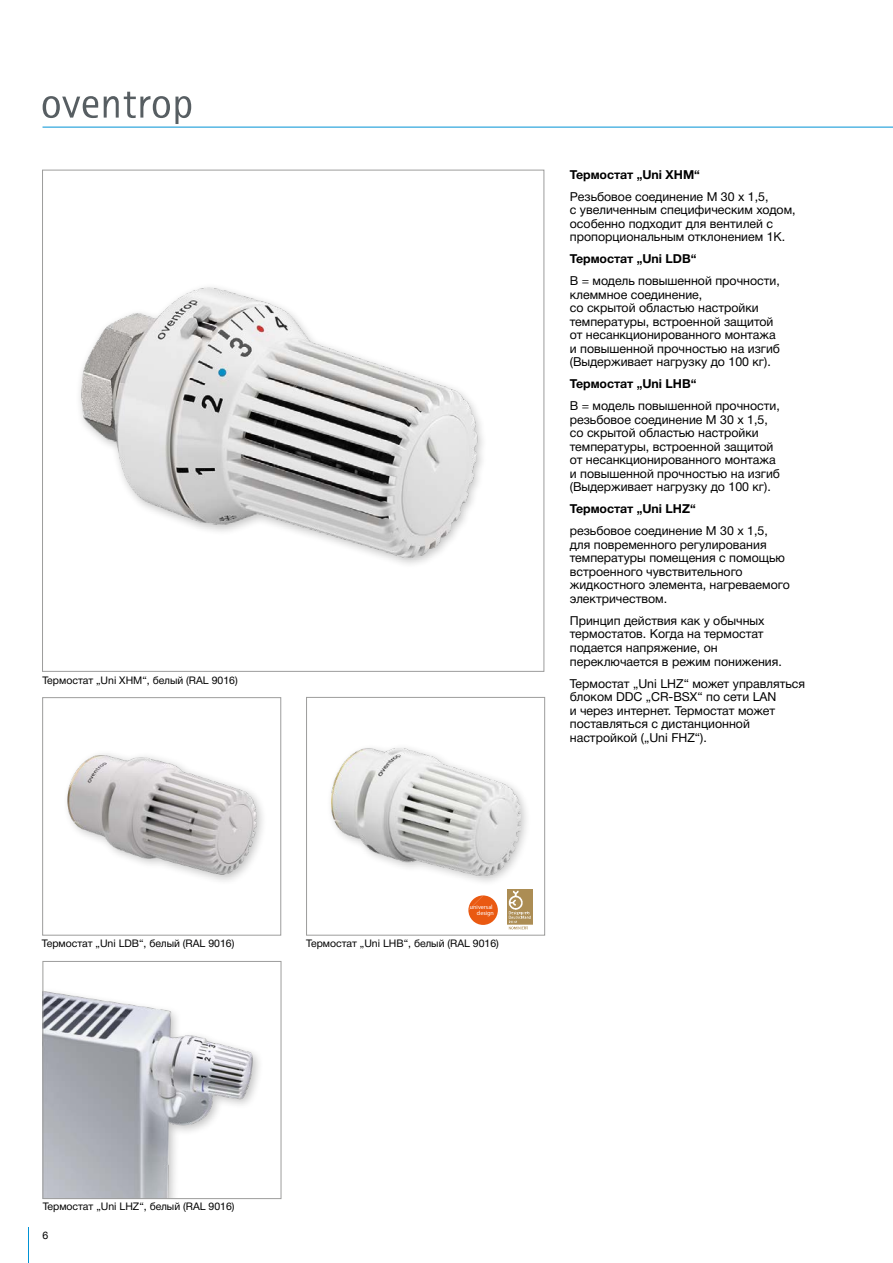
<style>
.page{position:relative;width:893px;height:1263px;background:#fff}
.page>*{position:absolute;margin:0;border:0;box-sizing:border-box;transform-origin:0 0}
.t1{font:12.3px/13.5px "Helvetica Neue Cyr";color:#000}
.t2{font:700 12.3px "Helvetica Neue Cyr";color:#000}
.t3{font:10.5px "Helvetica Neue Cyr";color:#000}
.t4{font:10.5px "Helvetica Neue LT Com";color:#000}
.t5{font:700 6px "Frutiger LT Std";color:#fff}
</style>
<div class="page">
<svg style="left:43px;top:92px;width:148px;height:32px"></svg>
<hr style="left:43px;top:127px;width:850px;height:1px;background:#0092d5">
<hr style="left:28px;top:1227px;width:1px;height:36px;background:#0092d5">
<img style="left:45px;top:991px;width:214px;height:206px">
<div style="left:43px;top:961px;width:238px;height:238px;border:1px solid #9d9d9c"></div>
<div style="left:326px;top:743px;width:206px;height:144px;background:#000;opacity:.25"></div>
<img style="left:332px;top:749px;width:188px;height:126px">
<div style="left:306px;top:697px;width:239px;height:238px;border:1px solid #9d9d9c"></div>
<img style="left:79px;top:287px;width:404px;height:277px">
<svg style="left:468px;top:895px;width:30px;height:30px"></svg>
<img style="left:508px;top:890px;width:25px;height:40px">
<img style="left:67px;top:754px;width:195px;height:124px">
<div style="left:42px;top:697px;width:239px;height:238px;border:1px solid #9d9d9c"></div>
<p class="t3" style="left:42px;top:674px;width:197px">Термостат „Uni XHM“, белый (RAL 9016)</p>
<p class="t3" style="left:42px;top:937px;width:194px">Термостат „Uni LDB“, белый (RAL 9016)</p>
<p class="t5" style="left:470px;top:903px;width:24px">universal</p>
<p class="t3" style="left:306px;top:938px;width:194px">Термостат „Uni LHB“, белый (RAL 9016)</p>
<p class="t2" style="left:570px;top:168px;width:132px">Термостат „Uni XHM“</p>
<p class="t1" style="left:570px;top:190px;width:227px">Резьбовое соединение M 30 x 1,5,<br>с увеличенным специфическим ходом, особенно подходит для вентилей с пропорциональным отклонением 1K.</p>
<p class="t2" style="left:570px;top:252px;width:128px">Термостат „Uni LDB“</p>
<p class="t1" style="left:570px;top:274px;width:212px">B = модель повышенной прочности, клеммное соединение,<br>со скрытой областью настройки температуры, встроенной защитой от несанкционированного монтажа и повышенной прочностью на изгиб (Выдерживает нагрузку до 100 кг).</p>
<p class="t2" style="left:570px;top:377px;width:128px">Термостат „Uni LHB“</p>
<p class="t1" style="left:570px;top:399px;width:212px">B = модель повышенной прочности, резьбовое соединение M 30 x 1,5, со скрытой областью настройки температуры, встроенной защитой от несанкционированного монтажа и повышенной прочностью на изгиб (Выдерживает нагрузку до 100 кг).</p>
<p class="t2" style="left:570px;top:502px;width:128px">Термостат „Uni LHZ“</p>
<p class="t1" style="left:570px;top:524px;width:221px">резьбовое соединение M 30 x 1,5, для повременного регулирования температуры помещения с помощью встроенного чувствительного жидкостного элемента, нагреваемого электричеством.</p>
<p class="t1" style="left:570px;top:614px;width:214px">Принцип действия как у обычных термостатов. Когда на термостат подается напряжение, он переключается в режим понижения.</p>
<p class="t1" style="left:570px;top:676px;width:237px">Термостат „Uni LHZ“ может управляться блоком DDC „CR-BSX“ по сети LAN<br>и через интернет. Термостат может поставляться с дистанционной настройкой („Uni FHZ“).</p>
<p class="t3" style="left:43px;top:1201px;width:193px">Термостат „Uni LHZ“, белый (RAL 9016)</p>
<p class="t4" style="left:43px;top:1228px;width:7px">6</p>
</div>
